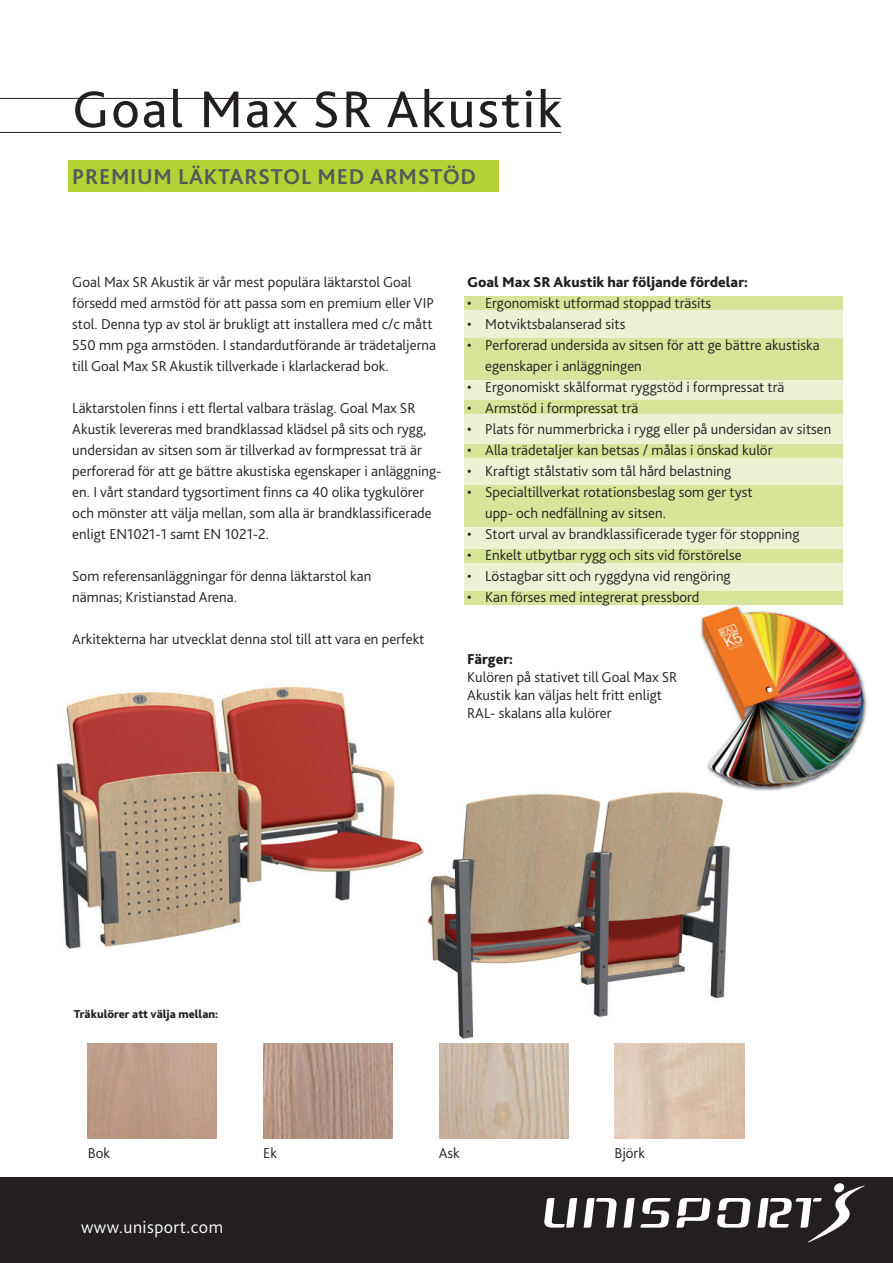
<style>
.page{position:relative;width:893px;height:1263px;background:#fff}
.page>*{position:absolute;margin:0;border:0;box-sizing:border-box;transform-origin:0 0}
.t1{font:54px "Bliss 2";letter-spacing:.04em;color:#231f20}
.t2{font:700 22.5px "Bliss 2";letter-spacing:.03em;color:#57585a}
.t3{font:300 18px "Bliss 2";letter-spacing:.025em;color:#fff}
.text{font:300 15px/21px "Bliss 2";color:#231f20}
.text-2{font:800 15px "Bliss 2";color:#231f20}
.text-3{font:800 12px "Bliss 2";color:#231f20}
</style>
<div class="page">
<img style="left:423px;top:792px;width:307px;height:306px">
<img style="left:697px;top:605px;width:170px;height:189px">
<div style="left:465px;top:310px;width:378px;height:288px;background:#ecf3d4"></div>
<div style="left:465px;top:338px;width:378px;height:42px;background:#d6e599"></div>
<div style="left:465px;top:400px;width:378px;height:14px;background:#d6e599"></div>
<div style="left:465px;top:296px;width:378px;height:14px;background:#d6e599"></div>
<div style="left:68px;top:161px;width:431px;height:31px;background:#b3d234"></div>
<div style="left:0;top:1178px;width:893px;height:85px;background:#231f20"></div>
<svg style="left:544px;top:1183px;width:321px;height:59px"></svg>
<hr style="left:0;top:98px;width:561px;height:1px;background:#231f20">
<hr style="left:0;top:132px;width:561px;height:1px;background:#231f20">
<img style="left:263px;top:1043px;width:130px;height:95px">
<img style="left:439px;top:1043px;width:129px;height:95px">
<img style="left:615px;top:1043px;width:129px;height:95px">
<div style="left:465px;top:444px;width:378px;height:14px;background:#d6e599"></div>
<div style="left:465px;top:485px;width:378px;height:42px;background:#d6e599"></div>
<div style="left:465px;top:549px;width:378px;height:14px;background:#d6e599"></div>
<div style="left:465px;top:591px;width:378px;height:14px;background:#d6e599"></div>
<img style="left:56px;top:686px;width:367px;height:264px">
<p class="t1" style="left:72px;top:76px;width:491px">Goal Max SR Akustik</p>
<p class="t2" style="left:72px;top:163px;width:405px">PREMIUM LÄKTARSTOL MED ARMSTÖD</p>
<p class="text" style="left:72px;top:271px;width:365px">Goal Max SR Akustik är vår mest populära läktarstol Goal försedd med armstöd för att passa som en premium eller VIP stol. Denna typ av stol är brukligt att installera med c/c mått 550 mm pga armstöden. I standardutförande är trädetaljerna till Goal Max SR Akustik tillverkade i klarlackerad bok.</p>
<p class="text" style="left:72px;top:397px;width:371px">Läktarstolen finns i ett flertal valbara träslag. Goal Max SR Akustik levereras med brandklassad klädsel på sits och rygg, undersidan av sitsen som är tillverkad av formpressat trä är perforerad för att ge bättre akustiska egenskaper i anläggning&shy;en. I vårt standard tygsortiment finns ca 40 olika tygkulörer och mönster att välja mellan, som alla är brandklassificerade enligt EN1021-1 samt EN 1021-2.</p>
<p class="text" style="left:72px;top:565px;width:301px">Som referensanläggningar för denna läktarstol kan</p>
<p class="text" style="left:72px;top:586px;width:166px">nämnas; Kristianstad Arena.</p>
<p class="text" style="left:72px;top:628px;width:354px">Arkitekterna har utvecklat denna stol till att vara en perfekt</p>
<p class="text-2" style="left:467px;top:273px;width:282px">Goal Max SR Akustik har följande fördelar:</p>
<p class="text" style="left:467px;top:292px;width:246px">• Ergonomiskt utformad stoppad träsits</p>
<p class="text" style="left:467px;top:313px;width:160px">• Motviktsbalanserad sits</p>
<p class="text" style="left:485px;top:334px;width:336px;text-indent:-18px">• Perforerad undersida av sitsen för att ge bättre akustiska egenskaper i anläggningen</p>
<p class="text" style="left:467px;top:376px;width:319px">• Ergonomiskt skålformat ryggstöd i formpressat trä</p>
<p class="text" style="left:467px;top:397px;width:173px">• Armstöd i formpressat trä</p>
<p class="text" style="left:467px;top:418px;width:366px">• Plats för nummerbricka i rygg eller på undersidan av sitsen</p>
<p class="text" style="left:467px;top:439px;width:307px">• Alla trädetaljer kan betsas / målas i önskad kulör</p>
<p class="text" style="left:467px;top:460px;width:265px">• Kraftigt stålstativ som tål hård belastning</p>
<p class="text" style="left:467px;top:481px;width:287px">• Specialtillverkat rotationsbeslag som ger tyst</p>
<p class="text" style="left:485px;top:502px;width:182px">upp- och nedfällning av sitsen.</p>
<p class="text" style="left:467px;top:523px;width:334px">• Stort urval av brandklassificerade tyger för stoppning</p>
<p class="text" style="left:467px;top:544px;width:276px">• Enkelt utbytbar rygg och sits vid förstörelse</p>
<p class="text" style="left:467px;top:565px;width:265px">• Löstagbar sitt och ryggdyna vid rengöring</p>
<p class="text" style="left:467px;top:586px;width:234px">• Kan förses med integrerat pressbord</p>
<p class="text-2" style="left:467px;top:649px;width:47px">Färger:</p>
<p class="text" style="left:467px;top:666px;width:212px">Kulören på stativet till Goal Max SR</p>
<p class="text" style="left:467px;top:684px;width:196px">Akustik kan väljas helt fritt enligt</p>
<p class="text" style="left:467px;top:702px;width:146px">RAL- skalans alla kulörer</p>
<p class="text-3" style="left:74px;top:1007px;width:146px">Träkulörer att välja mellan:</p>
<p class="text" style="left:88px;top:1142px;width:24px">Bok</p>
<p class="text" style="left:263px;top:1142px;width:15px">Ek</p>
<p class="text" style="left:439px;top:1142px;width:23px">Ask</p>
<p class="text" style="left:614px;top:1142px;width:32px">Björk</p>
<p class="t3" style="left:81px;top:1216px;width:144px">www.unisport.com</p>
</div>
